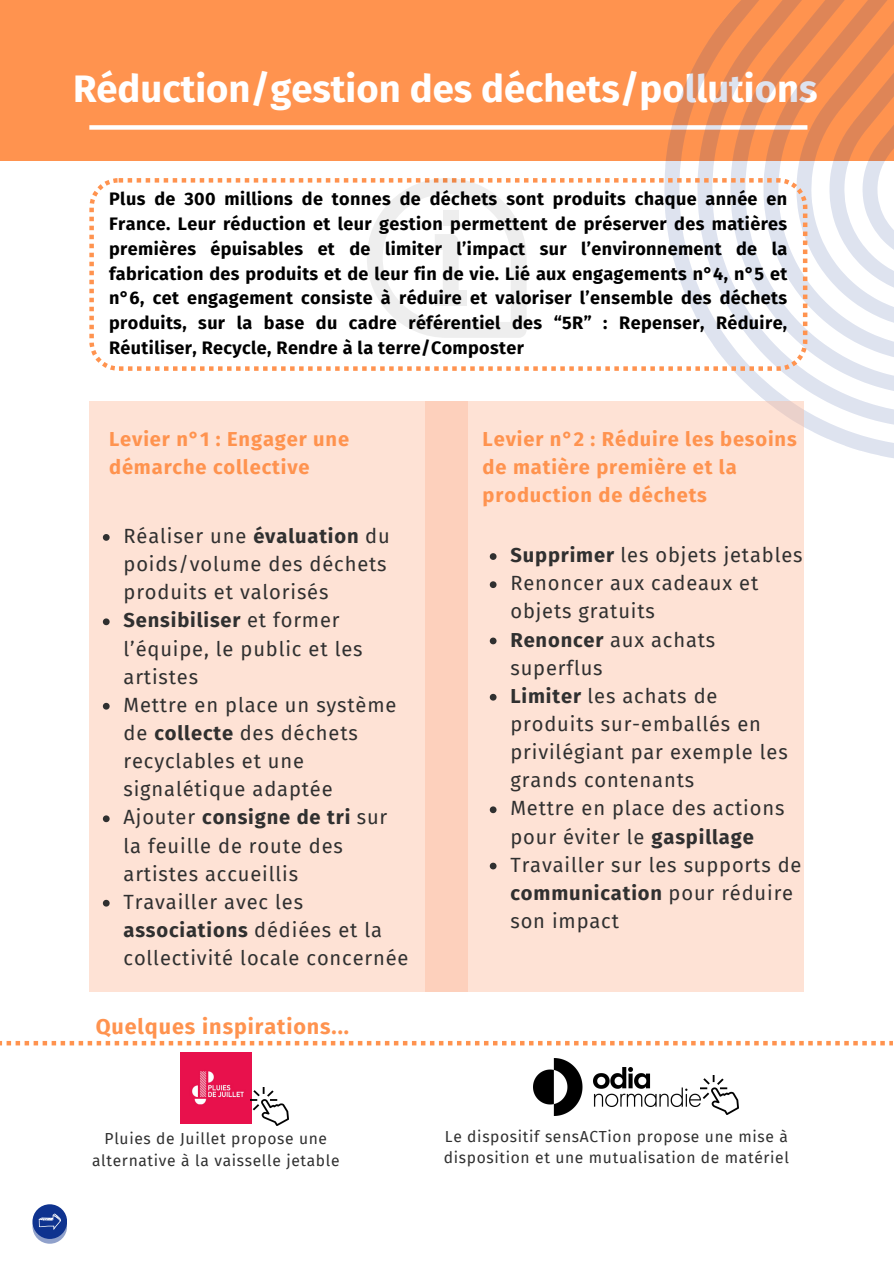
<style>
.page{position:relative;width:894px;height:1264px;background:#fff}
.page>*{position:absolute;margin:0;border:0;box-sizing:border-box;transform-origin:0 0}
.t1{font:700 38.1px "Fira Sans";color:#fff}
.t2{font:700 21.6px "Fira Sans";letter-spacing:.04em;color:#ff934f}
.t3{font:20.1px/28.2px "Fira Sans";letter-spacing:.04em;color:#303030}
.t4{font:700 20.1px/28.2px "Fira Sans";letter-spacing:.04em;color:#ff934f}
.t5{font:700 18px/24.8px "Fira Sans";letter-spacing:.02em;color:#000;text-align:justify}
.t6{font:15.6px/21.3px "Fira Sans";letter-spacing:.04em;color:#303030;text-align:center}
.s1{font-weight:700}
</style>
<div class="page">
<div style="left:0;top:0;width:893px;height:161px;background:#ff934f"></div>
<div style="left:89px;top:125px;width:718px;height:5px;background:#fff"></div>
<svg style="left:646px;top:70px;width:247px;height:388px"></svg>
<svg style="left:692px;top:0;width:201px;height:433px"></svg>
<svg style="left:89px;top:178px;width:718px;height:192px"></svg>
<svg style="left:366px;top:178px;width:160px;height:160px"></svg>
<div style="left:434px;top:290px;width:32px;height:16px;background:#eee"></div>
<div style="left:442px;top:210px;width:16px;height:16px;background:#eee"></div>
<svg style="left:0;top:1041px;width:892px;height:4px"></svg>
<div style="left:89px;top:401px;width:379px;height:590px;background:#fee2d5"></div>
<svg style="left:425px;top:401px;width:379px;height:590px;background:#fddfd2"></svg>
<svg style="left:103px;top:534px;width:7px;height:7px"></svg>
<svg style="left:103px;top:618px;width:7px;height:7px"></svg>
<svg style="left:103px;top:703px;width:7px;height:6px"></svg>
<svg style="left:103px;top:815px;width:7px;height:7px"></svg>
<svg style="left:103px;top:899px;width:7px;height:7px"></svg>
<svg style="left:489px;top:553px;width:7px;height:7px"></svg>
<svg style="left:489px;top:581px;width:7px;height:7px"></svg>
<svg style="left:489px;top:637px;width:7px;height:7px"></svg>
<svg style="left:489px;top:694px;width:7px;height:6px"></svg>
<svg style="left:489px;top:806px;width:7px;height:7px"></svg>
<svg style="left:489px;top:862px;width:7px;height:7px"></svg>
<img style="left:180px;top:1052px;width:71px;height:71px">
<img style="left:250px;top:1087px;width:38px;height:38px">
<img style="left:533px;top:1058px;width:167px;height:57px">
<img style="left:700px;top:1075px;width:38px;height:39px">
<svg style="left:32px;top:1204px;width:35px;height:34px"></svg>
<svg style="left:32px;top:1208px;width:35px;height:35px"></svg>
<svg style="left:38px;top:1213px;width:23px;height:16px"></svg>
<h1 class="t1" style="left:73px;top:67px;width:745px">Réduction/gestion des déchets/pollutions</h1>
<p class="t5" style="left:109px;top:187px;width:679px">Plus de 300 millions de tonnes de déchets sont produits chaque année en France. Leur réduction et leur gestion permettent de préserver des matières premières épuisables et de limiter l’impact sur l’environnement de la fabrication des produits et de leur fin de vie. Lié aux engagements n°4, n°5 et n°6, cet engagement consiste à réduire et valoriser l’ensemble des déchets produits, sur la base du cadre référentiel des “5R” : Repenser, Réduire, Réutiliser, Recycle, Rendre à la terre/Composter</p>
<p class="t4" style="left:109px;top:425px;width:241px">Levier n°1 : Engager une démarche collective</p>
<p class="t4" style="left:482px;top:425px;width:315px">Levier n°2 : Réduire les besoins de matière première et la production de déchets</p>
<p class="t3" style="left:510px;top:541px;width:293px"><span class="s1">Supprimer</span> les objets jetables</p>
<p class="t3" style="left:510px;top:569px;width:249px">Renoncer aux cadeaux et objets gratuits</p>
<p class="t3" style="left:510px;top:625px;width:206px"><span class="s1">Renoncer</span> aux achats superflus</p>
<p class="t3" style="left:510px;top:682px;width:279px"><span class="s1">Limiter</span> les achats de produits sur-emballés en privilégiant par exemple les grands contenants</p>
<p class="t3" style="left:510px;top:794px;width:275px">Mettre en place des actions pour éviter le <span class="s1">gaspillage</span></p>
<p class="t3" style="left:510px;top:850px;width:292px">Travailler sur les supports de <span class="s1">communication</span> pour réduire son impact</p>
<p class="t3" style="left:123px;top:522px;width:267px">Réaliser une <span class="s1">évaluation</span> du poids/volume des déchets produits et valorisés</p>
<p class="t3" style="left:123px;top:606px;width:240px"><span class="s1">Sensibiliser</span> et former l’équipe, le public et les artistes</p>
<h4 class="t3" style="left:123px;top:691px;width:274px">Mettre en place un système de <span class="s1">collecte</span> des déchets recyclables et une signalétique adaptée</h4>
<h2 class="t3" style="left:123px;top:803px;width:265px">Ajouter <span class="s1">consigne de tri</span> sur la feuille de route des artistes accueillis</h2>
<h2 class="t3" style="left:123px;top:888px;width:286px">Travailler avec les <span class="s1">associations</span> dédiées et la collectivité locale concernée</h2>
<p class="t2" style="left:96px;top:1013px;width:255px">Quelques inspirations...</p>
<h2 class="t6" style="left:92px;top:1128px;width:249px">Pluies de Juillet propose une alternative à la vaisselle jetable</h2>
<p class="t6" style="left:445px;top:1125px;width:344px">Le dispositif sensACTion propose une mise à</p>
<p class="t6" style="left:443px;top:1147px;width:346px">disposition et une mutualisation de matériel</p>
</div>
